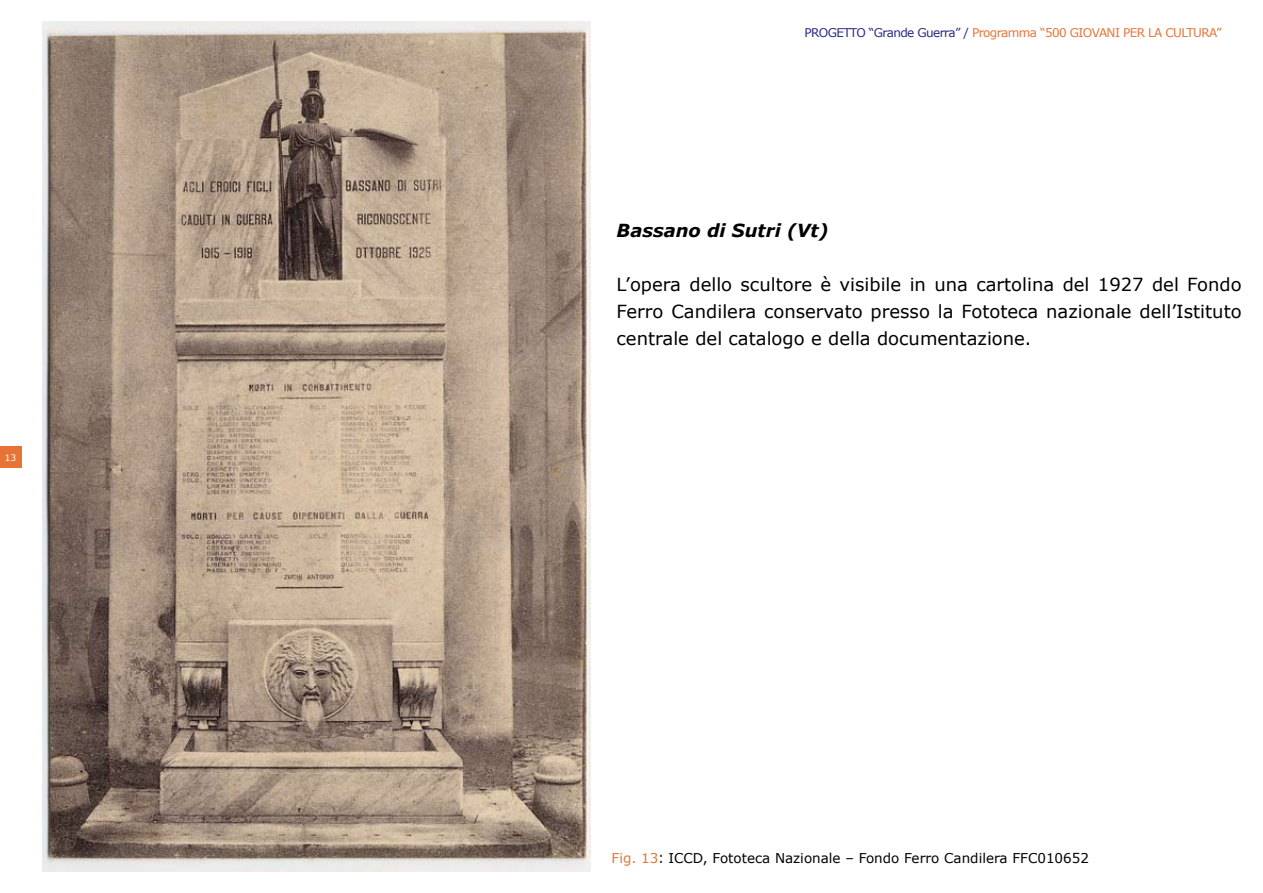
<style>
.page{position:relative;width:1263px;height:893px;background:#fff}
.page>*{position:absolute;margin:0;border:0;box-sizing:border-box;transform-origin:0 0}
.t1{font:18px/27px "Verdana";color:#000;text-align:justify}
.t2{font:italic 700 18px "Verdana";color:#000}
.t3{font:13.5px "Verdana";color:#000}
.t4{font:12px "Verdana";letter-spacing:-.05em;color:#e67436}
.t5{font:9px "Verdana";color:#fff}
.s1{color:#292983}
.s2{color:#e67436}
.s3{font-family:"Tahoma";font-size:15px;color:#303030}
</style>
<div class="page">
<div style="left:0;top:446px;width:21px;height:22px;background:#e67436"></div>
<img style="left:43px;top:21px;width:547px;height:851px">
<p class="t5" style="left:5px;top:451px;width:12px">13</p>
<p class="t4" style="left:804px;top:25px;width:418px"><span class="s1">PROGETTO “Grande Guerra” /</span> Programma “500 GIOVANI PER LA CULTURA”</p>
<p class="t2" style="left:617px;top:218px;width:213px">Bassano di Sutri (Vt)</p>
<p class="t1" style="left:617px;top:271px;width:627px">L’opera dello scultore è visibile in una cartolina del 1927 del Fondo Ferro Candilera conservato presso la Fototeca nazionale dell’Istituto centrale del catalogo e della documentazione.</p>
<p class="t3" style="left:612px;top:849px;width:479px"><span class="s2">Fig. 13</span> <span class="s3">:</span> ICCD, Fototeca Nazionale – Fondo Ferro Candilera FFC010652</p>
</div>
